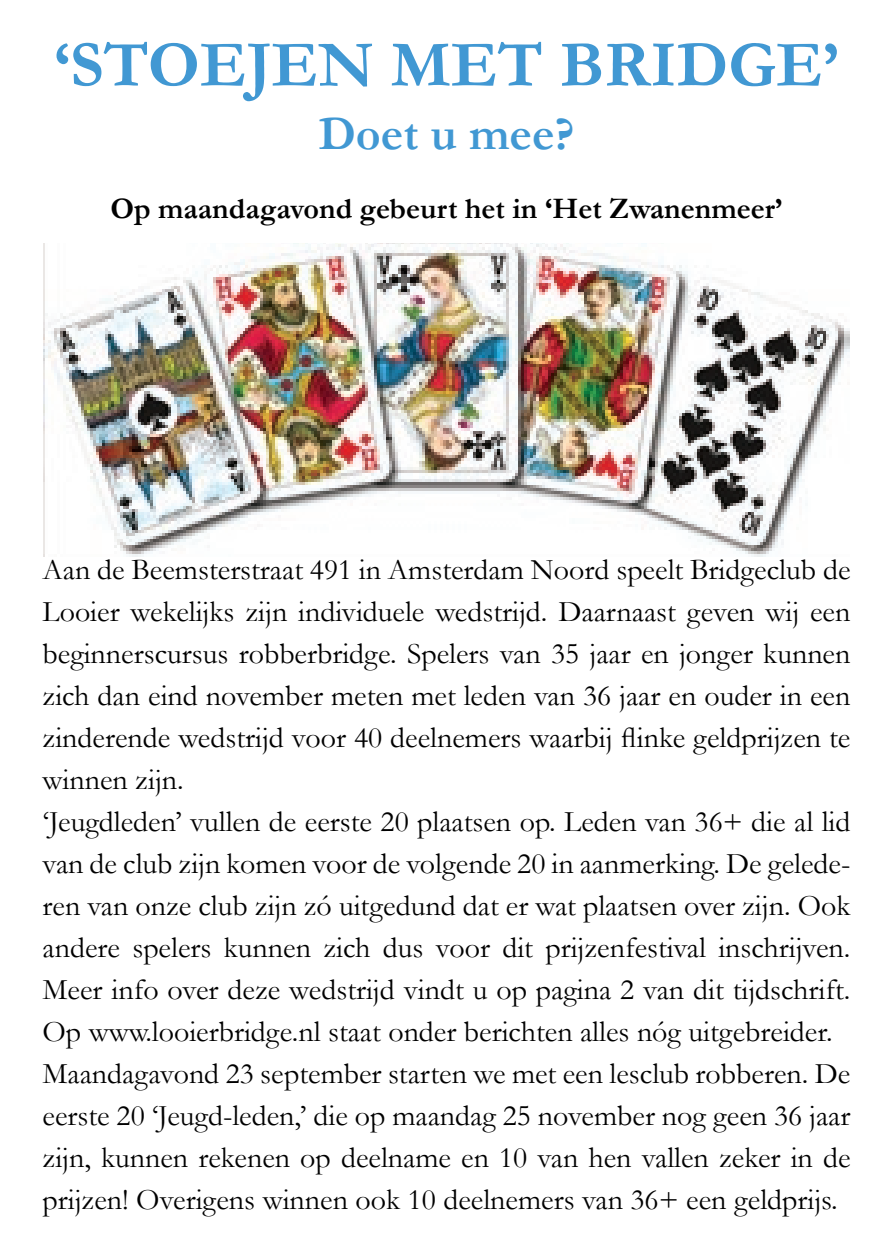
<style>
.page{position:relative;width:893px;height:1259px;background:#fff}
.page>*{position:absolute;margin:0;border:0;box-sizing:border-box;transform-origin:0 0}
.t1{font:700 66px "Garamond";color:#4198d3}
.t2{font:700 48px "Garamond";color:#4198d3}
.t3{font:30px/42px "Garamond";color:#000}
.t4{font:700 30px "Garamond";color:#000}
</style>
<div class="page">
<img style="left:43px;top:243px;width:807px;height:314px">
<h1 class="t1" style="left:53px;top:25px;width:787px">‘STOEJEN MET BRIDGE’</h1>
<h2 class="t2" style="left:318px;top:105px;width:258px">Doet u mee?</h2>
<p class="t4" style="left:110px;top:190px;width:674px">Op maandagavond gebeurt het in ‘Het Zwanenmeer’</p>
<p class="t3" style="left:43px;top:548px;width:809px">Aan de Beemsterstraat 491 in Amsterdam Noord speelt Bridgeclub de Looier wekelijks zijn individuele wedstrijd. Daarnaast geven wij een beginnerscursus robberbridge. Spelers van 35 jaar en jonger kunnen zich dan eind november meten met leden van 36 jaar en ouder in een zinderende wedstrijd voor 40 deelnemers waarbij flinke geldprijzen te winnen zijn.<br>‘Jeugdleden’ vullen de eerste 20 plaatsen op. Leden van 36+ die al lid van de club zijn komen voor de volgende 20 in aanmerking. De gelede&shy;ren van onze club zijn zó uitgedund dat er wat plaatsen over zijn. Ook andere spelers kunnen zich dus voor dit prijzenfestival inschrijven.<br>Meer info over deze wedstrijd vindt u op pagina 2 van dit tijdschrift.<br>Op www.looierbridge.nl staat onder berichten alles nóg uitgebreider.<br>Maandagavond 23 september starten we met een lesclub robberen. De eerste 20 ‘Jeugd-leden,’ die op maandag 25 november nog geen 36 jaar zijn, kunnen rekenen op deelname en 10 van hen vallen zeker in de prijzen! Overigens winnen ook 10 deelnemers van 36+ een geldprijs.</p>
</div>
